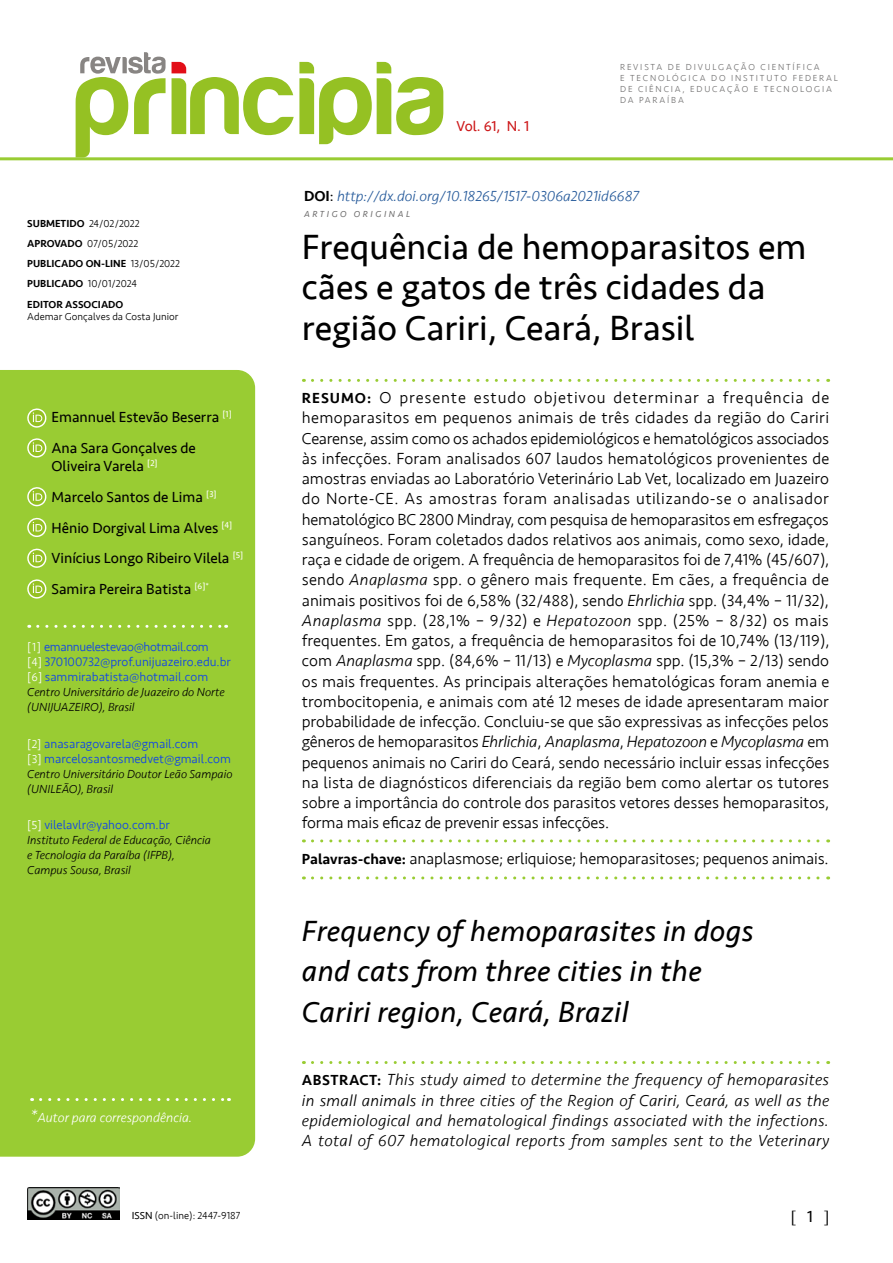
<style>
.page{position:relative;width:893px;height:1263px;background:#fff}
.page>*{position:absolute;margin:0;border:0;box-sizing:border-box;transform-origin:0 0}
.t1{font:36px/40.5px "Seravek";color:#000}
.t2{font:italic 30px/40.5px "Seravek";letter-spacing:.01em;color:#000}
.t3{font:300 16.5px/20.2px "Seravek";letter-spacing:-.01em;color:#000;text-align:justify}
.t4{font:italic 300 16.5px/20.2px "Seravek";letter-spacing:.02em;color:#000;text-align:justify}
.t5{font:16.5px "Times New Roman";color:#000}
.t6{font:15px/30.8px "Seravek";color:#000}
.t7{font:italic 300 15px "Seravek";color:#275b9b}
.t8{font:14.7px "Seravek";color:#cd1719}
.t9{font:italic 300 13.5px "Seravek";color:#fff}
.t10{font:300 12.75px/15px "Seravek";color:#0d42eb}
.t11{font:italic 300 12px/15px "Seravek";color:#000}
.t12{font:500 10.5px/20.2px "Seravek";color:#000}
.t13{font:300 10.5px "Seravek";color:#000}
.t14{font:300 9px/10.8px "Seravek";letter-spacing:.2em;color:#706f6f}
.t15{font:italic 9px "Seravek";letter-spacing:.285em;color:#706f6f}
.s1{font-weight:300}
.s2{font-size:12px;color:#fff}
.s3{font-size:18px}
.s4{font-weight:400}
.s5{font-weight:500;font-style:normal;color:#000}
.s6{font-weight:400;font-style:normal;color:#000}
.s7{font-weight:500;font-size:15px}
.s8{font-style:italic}
.s9{font-weight:500;font-style:normal;font-size:15px}
.s10{font-family:"Seravek"}
</style>
<div class="page">
<div style="left:0;top:370px;width:255px;height:787px;background:#9c3"></div>
<svg style="left:172px;top:62px;width:271px;height:82px"></svg>
<svg style="left:76px;top:52px;width:90px;height:105px"></svg>
<img style="left:28px;top:1187px;width:91px;height:32px">
<svg style="left:41px;top:1098px;width:188px;height:3px"></svg>
<svg style="left:312px;top:379px;width:517px;height:3px"></svg>
<svg style="left:312px;top:839px;width:517px;height:3px"></svg>
<svg style="left:312px;top:876px;width:517px;height:3px"></svg>
<svg style="left:312px;top:1061px;width:517px;height:3px"></svg>
<svg style="left:27px;top:408px;width:20px;height:21px"></svg>
<svg style="left:27px;top:438px;width:20px;height:21px"></svg>
<svg style="left:27px;top:487px;width:20px;height:20px"></svg>
<svg style="left:27px;top:518px;width:20px;height:20px"></svg>
<svg style="left:27px;top:549px;width:20px;height:20px"></svg>
<svg style="left:27px;top:579px;width:20px;height:21px"></svg>
<svg style="left:38px;top:625px;width:189px;height:3px"></svg>
<hr style="left:0;top:157px;width:893px;height:3px;background:#9c3">
<p class="t12" style="left:27px;top:213px;width:154px">SUBMETIDO <span class="s1">24/02/2022<br></span>APROVADO <span class="s1">07/05/2022<br></span>PUBLICADO ON-LINE <span class="s1">13/05/2022<br></span>PUBLICADO <span class="s1">10/01/2024<br></span>EDITOR ASSOCIADO</p>
<p class="t13" style="left:27px;top:311px;width:153px">Ademar Gonçalves da Costa Junior</p>
<p class="t6" style="left:52px;top:402px;width:182px">Emannuel Estevão Beserra <sup>[1]<br></sup>Ana Sara Gonçalves de</p>
<p class="t6" style="left:52px;top:451px;width:193px">Oliveira Varela <sup>[2]<br></sup>Marcelo Santos de Lima <sup>[3]<br></sup>Hênio Dorgival Lima Alves <sup>[4]<br></sup>Vinícius Longo Ribeiro Vilela <sup>[5]<br></sup>Samira Pereira Batista <sup>[6]*</sup></p>
<p class="t10" style="left:27px;top:639px;width:205px"><span class="s2">[1]</span> emannuelestevao@hotmail.com<br><span class="s2">[4]</span> 370100732@prof.unijuazeiro.edu.br <span class="s2">[6]</span> sammirabatista@hotmail.com</p>
<p class="t11" style="left:27px;top:685px;width:199px">Centro Universitário de Juazeiro do Norte (UNIJUAZEIRO), Brasil</p>
<p class="t10" style="left:27px;top:736px;width:205px"><span class="s2">[2]</span> anasaragovarela@gmail.com<br><span class="s2">[3]</span> marcelosantosmedvet@gmail.com</p>
<p class="t11" style="left:27px;top:766px;width:207px">Centro Universitário Doutor Leão Sampaio (UNILEÃO), Brasil</p>
<p class="t10" style="left:27px;top:818px;width:144px"><span class="s2">[5]</span> vilelavlr@yahoo.com.br</p>
<p class="t11" style="left:27px;top:833px;width:185px">Instituto Federal de Educação, Ciência e Tecnologia da Paraíba (IFPB),<br>Campus Sousa, Brasil</p>
<p class="t9" style="left:30px;top:1110px;width:164px"><span class="s3">*</span>Autor para correspondência.</p>
<p class="t13" style="left:132px;top:1210px;width:110px"><span class="s4">ISSN</span> (on-line): 2447-9187</p>
<p class="t8" style="left:456px;top:115px;width:74px">Vol. 61, N. 1</p>
<p class="t14" style="left:620px;top:62px;width:219px">REVISTA DE DIVULGAÇÃO CIENTÍFICA<br>E TECNOLÓGICA DO INSTITUTO FEDERAL<br>DE CIÊNCIA, EDUCAÇÃO E TECNOLOGIA<br>DA PARAÍBA</p>
<p class="t7" style="left:304px;top:187px;width:337px"><span class="s5">DOI</span><span class="s6">:</span> http://dx.doi.org/10.18265/1517-0306a2021id6687</p>
<h1 class="t1" style="left:302px;top:226px;width:506px">Frequência de hemoparasitos em cães e gatos de três cidades da região Cariri, Ceará, Brasil</h1>
<p class="t15" style="left:304px;top:207px;width:108px">ARTIGO ORIGINAL</p>
<p class="t3" style="left:302px;top:388px;width:529px"><span class="s7">RESUMO:</span> O presente estudo objetivou determinar a frequência de hemoparasitos em pequenos animais de três cidades da região do Cariri Cearense, assim como os achados epidemiológicos e hematológicos associados às infecções. Foram analisados 607 laudos hematológicos provenientes de amostras enviadas ao Laboratório Veterinário Lab Vet, localizado em Juazeiro do Norte-CE. As amostras foram analisadas utilizando-se o analisador hematológico BC 2800 Mindray, com pesquisa de hemoparasitos em esfregaços sanguíneos. Foram coletados dados relativos aos animais, como sexo, idade, raça e cidade de origem. A frequência de hemoparasitos foi de 7,41% (45/607), sendo <span class="s8">Anaplasma</span> spp. o gênero mais frequente. Em cães, a frequência de animais positivos foi de 6,58% (32/488), sendo <span class="s8">Ehrlichia</span> spp. (34,4% – 11/32), <span class="s8">Anaplasma</span> spp. (28,1% – 9/32) e <span class="s8">Hepatozoon</span> spp. (25% – 8/32) os mais frequentes. Em gatos, a frequência de hemoparasitos foi de 10,74% (13/119), com <span class="s8">Anaplasma</span> spp. (84,6% – 11/13) e <span class="s8">Mycoplasma</span> spp. (15,3% – 2/13) sendo os mais frequentes. As principais alterações hematológicas foram anemia e trombocitopenia, e animais com até 12 meses de idade apresentaram maior probabilidade de infecção. Concluiu-se que são expressivas as infecções pelos gêneros de hemoparasitos <span class="s8">Ehrlichia</span>, <span class="s8">Anaplasma</span>, <span class="s8">Hepatozoon</span> e <span class="s8">Mycoplasma</span> em pequenos animais no Cariri do Ceará, sendo necessário incluir essas infecções na lista de diagnósticos diferenciais da região bem como alertar os tutores sobre a importância do controle dos parasitos vetores desses hemoparasitos, forma mais eficaz de prevenir essas infecções.</p>
<p class="t3" style="left:302px;top:848px;width:528px"><span class="s7">Palavras-chave:</span> anaplasmose; erliquiose; hemoparasitoses; pequenos animais.</p>
<h2 class="t2" style="left:302px;top:910px;width:453px">Frequency of hemoparasites in dogs and cats from three cities in the<br>Cariri region, Ceará, Brazil</h2>
<p class="t4" style="left:302px;top:1070px;width:529px"><span class="s9">ABSTRACT:</span> This study aimed to determine the frequency of hemoparasites in small animals in three cities of the Region of Cariri, Ceará, as well as the epidemiological and hematological findings associated with the infections.<br>A total of 607 hematological reports from samples sent to the Veterinary</p>
<p class="t5" style="left:791px;top:1205px;width:40px">[ <span class="s10">1</span> ]</p>
</div>
